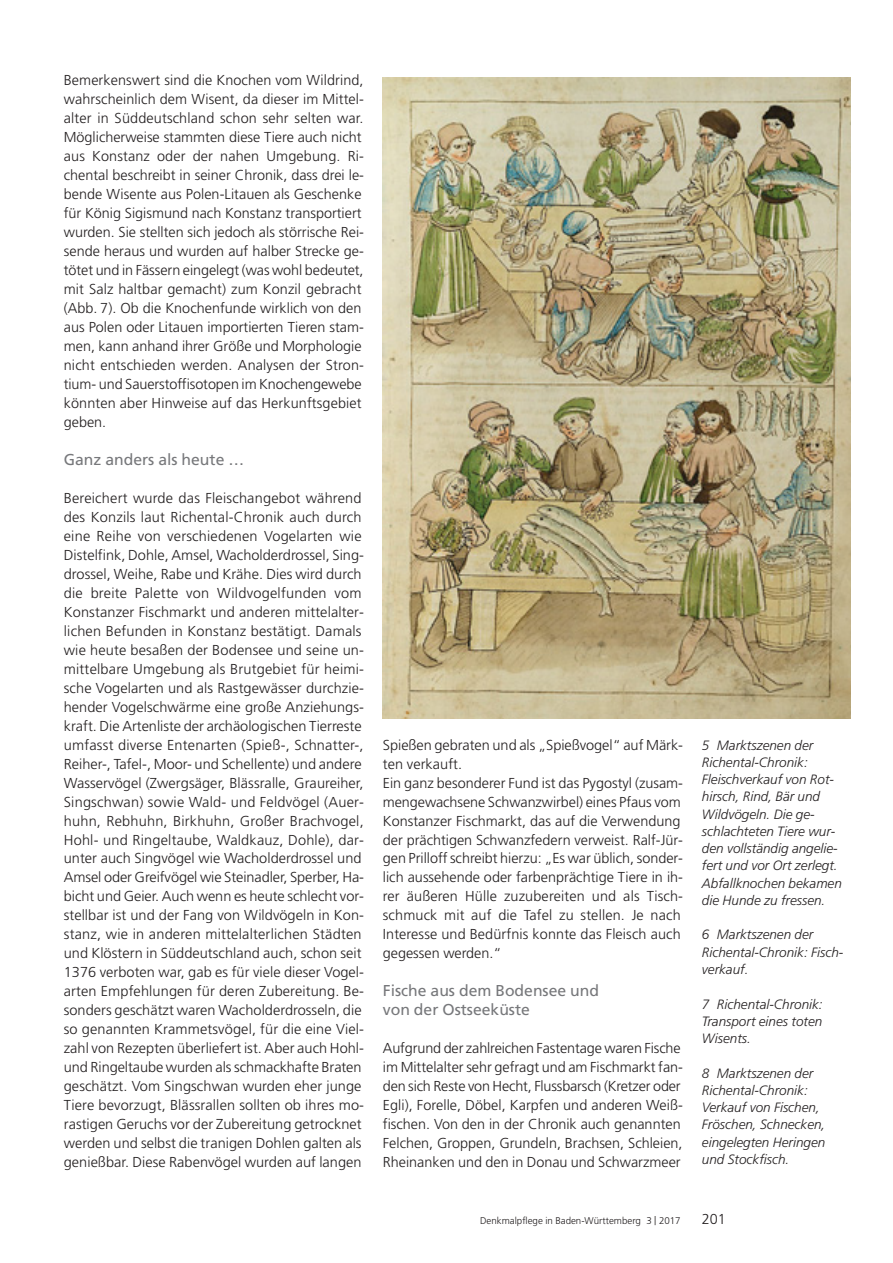
<style>
.page{position:relative;width:893px;height:1263px;background:#fff}
.page>*{position:absolute;margin:0;border:0;box-sizing:border-box;transform-origin:0 0}
.t1{font:15.75px/19px "Frutiger";color:#77787b}
.t2{font:300 14.4px/19px "Frutiger";letter-spacing:.005em;color:#231f20}
.t3{font:italic 300 13.5px/17.2px "Frutiger";color:#231f20}
.t4{font:300 9.75px "Frutiger";color:#231f20}
.s1{font-size:12px}
</style>
<div class="page">
<img style="left:383px;top:77px;width:467px;height:642px">
<p class="t2" style="left:64px;top:72px;width:302px">Bemerkenswert sind die Knochen vom Wildrind, wahrscheinlich dem Wisent, da dieser im Mittel&shy;alter in Süddeutschland schon sehr selten war.<br>Möglicherweise stammten diese Tiere auch nicht aus Konstanz oder der nahen Umgebung. Ri&shy;chental beschreibt in seiner Chronik, dass drei le&shy;bende Wisente aus Polen-Litauen als Geschenke für König Sigismund nach Konstanz transportiert wurden. Sie stellten sich jedoch als störrische Rei&shy;sende heraus und wurden auf halber Strecke ge&shy;tötet und in Fässern eingelegt (was wohl bedeutet, mit Salz haltbar gemacht) zum Konzil gebracht (Abb. 7). Ob die Knochenfunde wirklich von den aus Polen oder Litauen importierten Tieren stam&shy;men, kann anhand ihrer Größe und Morphologie nicht entschieden werden. Analysen der Stron&shy;tium- und Sauerstoffisotopen im Knochengewebe könnten aber Hinweise auf das Herkunftsgebiet geben.</p>
<p class="t1" style="left:64px;top:451px;width:182px">Ganz anders als heute …</p>
<p class="t2" style="left:64px;top:489px;width:302px">Bereichert wurde das Fleischangebot während des Konzils laut Richental-Chronik auch durch eine Reihe von verschiedenen Vogelarten wie Distelfink, Dohle, Amsel, Wacholderdrossel, Sing&shy;drossel, Weihe, Rabe und Krähe. Dies wird durch die breite Palette von Wildvogelfunden vom Konstanzer Fischmarkt und anderen mittelalter&shy;lichen Befunden in Konstanz bestätigt. Damals wie heute besaßen der Bodensee und seine un&shy;mittelbare Umgebung als Brutgebiet für heimi&shy;sche Vogelarten und als Rastgewässer durchzie&shy;hender Vogel schwärme eine große Anziehungs&shy;kraft. Die Artenliste der archäologischen Tierreste umfasst diverse Entenarten (Spieß-, Schnatter-, Reiher-, Tafel-, Moor- und Schellente) und andere Wasservögel (Zwergsäger, Blässralle, Graureiher, Singschwan) sowie Wald- und Feldvögel (Auer&shy;huhn, Rebhuhn, Birkhuhn, Großer Brachvogel, Hohl- und Ringeltaube, Waldkauz, Dohle), dar&shy;unter auch Singvögel wie Wacholderdrossel und Amsel oder Greifvögel wie Steinadler, Sperber, Ha&shy;bicht und Geier. Auch wenn es heute schlecht vor&shy;stellbar ist und der Fang von Wildvögeln in Kon&shy;stanz, wie in anderen mittelalterlichen Städten und Klöstern in Süddeutschland auch, schon seit 1376 verboten war, gab es für viele dieser Vogel&shy;arten Empfehlungen für deren Zubereitung. Be&shy;sonders geschätzt waren Wacholderdrosseln, die so genannten Krammetsvögel, für die eine Viel&shy;zahl von Rezepten überliefert ist. Aber auch Hohl&shy;und Ringeltaube wurden als schmackhafte Braten geschätzt. Vom Singschwan wurden eher junge Tiere bevorzugt, Blässrallen sollten ob ihres mo&shy;rastigen Geruchs vor der Zubereitung getrocknet werden und selbst die tranigen Dohlen galten als genießbar. Diese Rabenvögel wurden auf langen</p>
<p class="t2" style="left:383px;top:736px;width:302px">Spießen gebraten und als „Spießvogel“ auf Märk&shy;ten verkauft.<br>Ein ganz besonderer Fund ist das Pygostyl (zusam - mengewachsene Schwanzwirbel) eines Pfaus vom Konstanzer Fischmarkt, das auf die Verwendung der prächtigen Schwanzfedern verweist. Ralf-Jür&shy;gen Prilloff schreibt hierzu: „Es war üblich, sonder&shy;lich aussehende oder farbenprächtige Tiere in ih&shy;rer äußeren Hülle zuzubereiten und als Tisch&shy;schmuck mit auf die Tafel zu stellen. Je nach Interesse und Bedürfnis konnte das Fleisch auch gegessen werden.“</p>
<p class="t1" style="left:383px;top:982px;width:218px">Fische aus dem Bodensee und von der Ostseeküste</p>
<p class="t2" style="left:383px;top:1040px;width:302px">Aufgrund der zahlreichen Fastentage waren Fische im Mittelalter sehr gefragt und am Fischmarkt fan&shy;den sich Reste von Hecht, Flussbarsch (Kretzer oder Egli), Forelle, Döbel, Karpfen und anderen Weiß - fischen. Von den in der Chronik auch genannten Felchen, Groppen, Grundeln, Brachsen, Schleien, Rheinanken und den in Donau und Schwarzmeer</p>
<p class="t3" style="left:702px;top:737px;width:141px">5 Marktszenen der<br>Richental-Chronik:<br>Fleischverkauf von Rot&shy;hirsch, Rind, Bär und<br>Wildvögeln. Die ge&shy;schlachteten Tiere wur&shy;den vollständig angelie&shy;fert und vor Ort zerlegt.<br>Abfallknochen bekamen die Hunde zu fressen.</p>
<p class="t3" style="left:702px;top:927px;width:143px">6 Marktszenen der<br>Richental-Chronik: Fisch&shy;verkauf.</p>
<p class="t3" style="left:702px;top:996px;width:122px;text-align:justify">7 Richental-Chronik:<br>Transport eines toten Wisents.</p>
<p class="t3" style="left:702px;top:1065px;width:125px">8 Marktszenen der<br>Richental-Chronik:<br>Verkauf von Fischen,<br>Fröschen, Schnecken, eingelegten Heringen und Stockfisch.</p>
<p class="t4" style="left:480px;top:1217px;width:202px">Denkmalpflege in Baden-Württemberg 3 <span class="s1">|</span> 2017</p>
<p class="t2" style="left:702px;top:1211px;width:26px">201</p>
</div>
